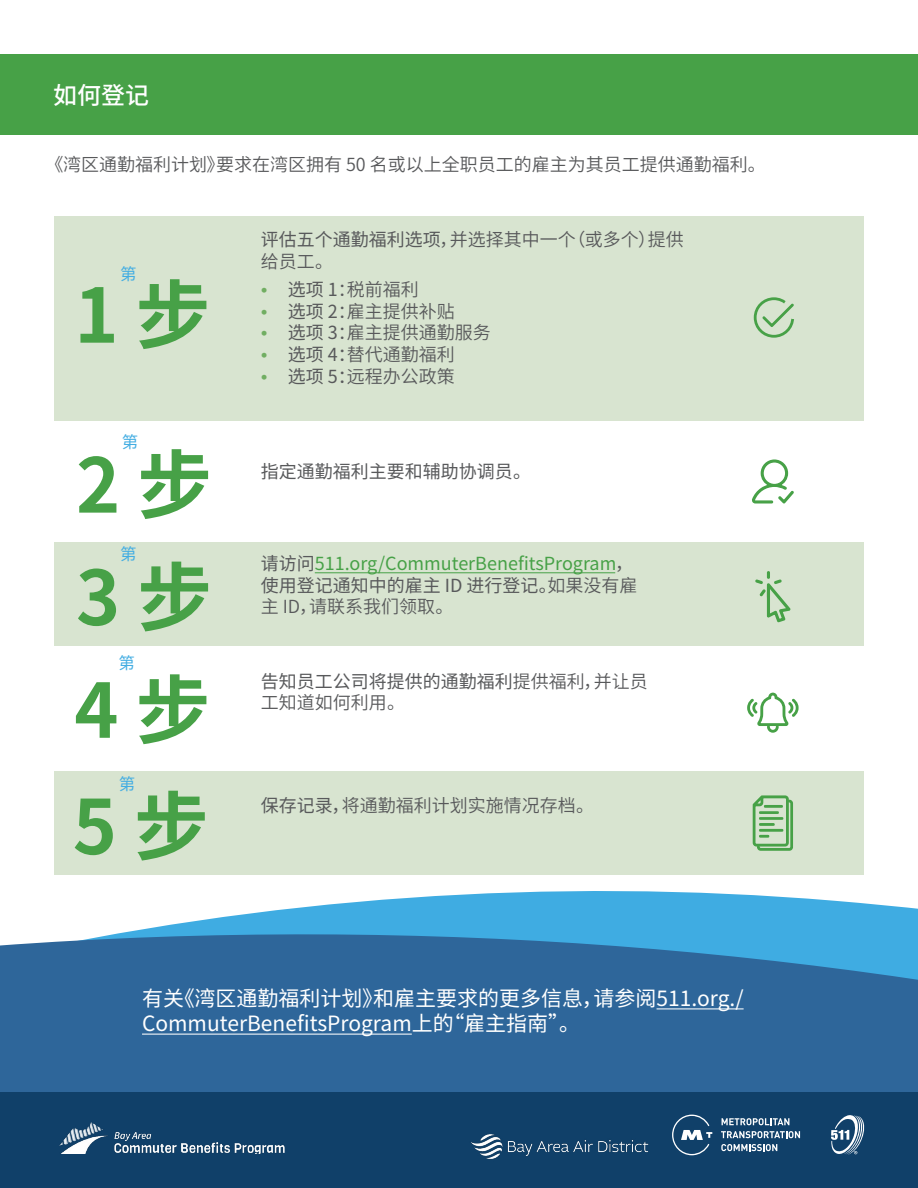
<style>
.page{position:relative;width:918px;height:1188px;background:#fff}
.page>*{position:absolute;margin:0;border:0;box-sizing:border-box;transform-origin:0 0}
.t1{font:700 75px "Source Han Sans CN";color:#47a147}
.t2{font:500 24px "Source Han Sans CN";color:#fff}
.t3{font:21px/25.2px "Source Han Sans CN";color:#fff}
.t4{font:18px/21.6px "Source Han Sans CN";color:#58595b}
.t5{font:18px/21.6px "Source Han Sans CN";color:#47a147}
.t6{font:18px "Source Han Sans CN";color:#58595b}
.t7{font:16.5px "Source Han Sans CN";color:#43ade2}
.s1{font-style:inherit}
.s2{font-family:"Univers 65";font-weight:700;font-size:19.5px;color:#71ae62}
.s3{color:#58595b}
</style>
<div class="page">
<svg style="left:255px;top:891px;width:663px;height:22px;fill:#3face2"></svg>
<svg style="left:0;top:913px;width:918px;height:180px;background:#3675a7"></svg>
<div style="left:54px;top:771px;width:810px;height:104px;background:#d8e4d0"></div>
<div style="left:54px;top:543px;width:810px;height:103px;background:#d8e4d0"></div>
<div style="left:54px;top:217px;width:810px;height:204px;background:#d8e4d0"></div>
<div style="left:0;top:1093px;width:918px;height:95px;background:#104069"></div>
<img style="left:59px;top:1122px;width:226px;height:31px">
<div style="left:0;top:54px;width:918px;height:81px;background:#47a147"></div>
<hr style="left:315px;top:572px;width:300px;height:1px;background:#47a147">
<svg style="left:755px;top:571px;width:36px;height:52px"></svg>
<svg style="left:747px;top:692px;width:52px;height:41px"></svg>
<svg style="left:752px;top:795px;width:41px;height:56px"></svg>
<svg style="left:752px;top:459px;width:42px;height:45px"></svg>
<hr style="left:657px;top:1008px;width:87px;height:1px;background:#fff">
<hr style="left:142px;top:1034px;width:270px;height:1px;background:#fff">
<svg style="left:672px;top:1115px;width:40px;height:40px"></svg>
<svg style="left:722px;top:1118px;width:67px;height:7px"></svg>
<svg style="left:721px;top:1131px;width:79px;height:7px"></svg>
<svg style="left:721px;top:1144px;width:56px;height:7px"></svg>
<svg style="left:831px;top:1115px;width:33px;height:40px"></svg>
<div style="left:754px;top:297px;width:40px;height:41px;border:3px solid #47a147;border-radius:50%"></div>
<div style="left:783px;top:297px;width:22px;height:22px;background:#d8e4d0;border-radius:50%"></div>
<svg style="left:761px;top:303px;width:33px;height:25px"></svg>
<img style="left:471px;top:1134px;width:178px;height:25px">
<h2 class="t2" style="left:53px;top:82px;width:97px">如何登记</h2>
<p class="t4" style="left:45px;top:154px;width:722px">《湾区通勤福利计划》要求在湾区拥有 50 名或以上全职员工的雇主为其员工提供通勤福利。</p>
<p class="t7" style="left:120px;top:265px;width:18px">第</p>
<h1 class="t1" style="left:74px;top:273px;width:138px">1 步</h1>
<p class="t7" style="left:122px;top:433px;width:18px">第</p>
<h1 class="t1" style="left:76px;top:443px;width:138px">2 步</h1>
<p class="t4" style="left:261px;top:229px;width:425px"><span class="s1">评估五个通勤福利选项</span>，并选择其中一个（或多个）提供给员工。</p>
<p class="t4" style="left:261px;top:279px;width:160px"><span class="s2">•</span> <span class="s1">选项 1</span>：税前福利</p>
<p class="t4" style="left:261px;top:301px;width:196px"><span class="s2">•</span> <span class="s1">选项 2</span>：雇主提供补贴</p>
<p class="t4" style="left:261px;top:322px;width:232px"><span class="s2">•</span> <span class="s1">选项 3</span>：雇主提供通勤服务</p>
<p class="t4" style="left:261px;top:344px;width:196px"><span class="s2">•</span> <span class="s1">选项 4：</span>替代通勤福利</p>
<p class="t4" style="left:261px;top:366px;width:196px"><span class="s2">•</span> <span class="s1">选项 5：</span>远程办公政策</p>
<p class="t6" style="left:261px;top:462px;width:272px">指定通勤福利主要和辅助协调员。</p>
<p class="t7" style="left:120px;top:544px;width:18px">第</p>
<h1 class="t1" style="left:76px;top:555px;width:138px">3 步</h1>
<p class="t5" style="left:261px;top:553px;width:378px"><span class="s3">请访问</span>511.org/CommuterBenefitsProgram<span class="s3">，使用登记通知中的雇主 ID 进行登记。</span><span class="s3">如果没有雇主 ID，请联系我们领取。</span></p>
<p class="t7" style="left:118px;top:654px;width:18px">第</p>
<h1 class="t1" style="left:74px;top:668px;width:138px">4 步</h1>
<p class="t4" style="left:261px;top:671px;width:389px"><span class="s1">告知员工公司将提供的通勤福利</span>提供福利，并让员工知道如何利用。</p>
<p class="t7" style="left:119px;top:775px;width:18px">第</p>
<h1 class="t1" style="left:73px;top:784px;width:138px">5 步</h1>
<p class="t4" style="left:261px;top:795px;width:335px"><span class="s1">保存记录，</span>将通勤福利计划实施情况存档。</p>
<p class="t3" style="left:142px;top:986px;width:603px">有关《湾区通勤福利计划》和雇主要求的更多信息，请参阅511.org./<br>CommuterBenefitsProgram上的“雇主指南”。</p>
</div>
